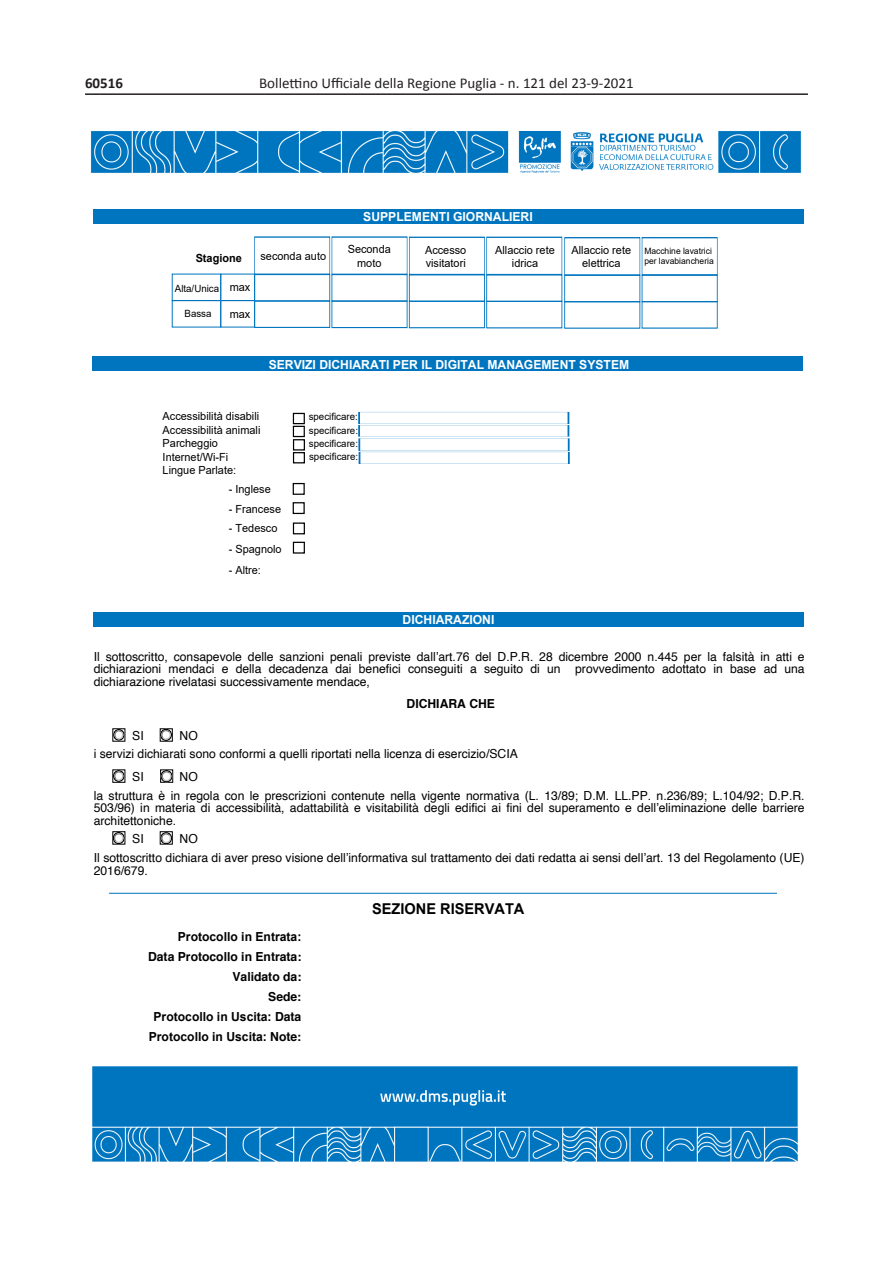
<style>
.page{position:relative;width:893px;height:1263px;background:#fff}
.page>*{position:absolute;margin:0;border:0;box-sizing:border-box;transform-origin:0 0}
.t1{font:15px "Calibri";color:#231f20}
.t2{font:700 15px "Arial";color:#000}
.t3{font:700 15px "Calibri";color:#231f20}
.t4{font:12.45px/12.5px "Helvetica";color:#000}
.t5{font:700 12.45px/19.8px "Helvetica";color:#000;text-align:right}
.t6{font:700 12.45px "Arial";color:#fff}
.t7{font:700 12.45px "Arial";color:#fff}
.t8{font:11.25px/13.5px "Arial";color:#000;text-align:center}
.t9{font:11.25px/13.5px "Arial";color:#000}
.t10{font:700 11.25px "Arial";color:#000}
.t11{font:9.9px/13.4px "Arial";color:#000;text-align:justify}
.t12{font:9.9px "Arial";color:#000}
.t13{font:8.7px/10.5px "Arial";color:#000}
.s1{font-style:inherit}
.s2{font-family:"Arial"}
</style>
<div class="page">
<hr style="left:85px;top:93px;width:723px;height:2px;background:#231f20">
<img style="left:92px;top:1066px;width:706px;height:96px">
<img style="left:90px;top:131px;width:711px;height:42px">
<div style="left:93px;top:209px;width:710px;height:15px;background:#0075bf"></div>
<div style="left:172px;top:274px;width:49px;height:27px;border:1px solid #0075bf"></div>
<div style="left:221px;top:274px;width:34px;height:27px;border:1px solid #0075bf"></div>
<div style="left:254px;top:274px;width:76px;height:27px;border:1px solid #0075bf"></div>
<div style="left:254px;top:301px;width:76px;height:26px;border:1px solid #0075bf"></div>
<div style="left:332px;top:301px;width:75px;height:27px;border:1px solid #0075bf"></div>
<div style="left:409px;top:237px;width:76px;height:38px;border:1px solid #0075bf"></div>
<div style="left:409px;top:301px;width:76px;height:27px;border:1px solid #0075bf"></div>
<div style="left:487px;top:237px;width:75px;height:38px;border:1px solid #0075bf"></div>
<div style="left:487px;top:301px;width:75px;height:27px;border:1px solid #0075bf"></div>
<div style="left:565px;top:275px;width:75px;height:27px;border:1px solid #0075bf"></div>
<div style="left:642px;top:238px;width:75px;height:37px;border:1px solid #0075bf"></div>
<div style="left:642px;top:275px;width:75px;height:27px;border:1px solid #0075bf"></div>
<div style="left:92px;top:356px;width:711px;height:15px;background:#0075bf"></div>
<div style="left:93px;top:612px;width:711px;height:15px;background:#0075bf"></div>
<div style="left:160px;top:728px;width:13px;height:13px;border:1px solid #000"></div>
<div style="left:160px;top:769px;width:13px;height:14px;border:1px solid #000"></div>
<div style="left:112px;top:769px;width:13px;height:14px;border:1px solid #000"></div>
<div style="left:160px;top:831px;width:13px;height:13px;border:1px solid #000"></div>
<div style="left:112px;top:831px;width:13px;height:13px;border:1px solid #000"></div>
<hr style="left:110px;top:893px;width:667px;height:1px;background:#0075bf">
<div style="left:293px;top:413px;width:12px;height:11px;border:1px solid #000"></div>
<div style="left:293px;top:426px;width:12px;height:11px;border:1px solid #000"></div>
<div style="left:293px;top:439px;width:12px;height:11px;border:1px solid #000"></div>
<div style="left:293px;top:452px;width:12px;height:11px;border:1px solid #000"></div>
<div style="left:293px;top:483px;width:12px;height:12px;border:1px solid #000"></div>
<div style="left:293px;top:502px;width:12px;height:12px;border:1px solid #000"></div>
<div style="left:293px;top:522px;width:12px;height:12px;border:1px solid #000"></div>
<div style="left:293px;top:542px;width:12px;height:12px;border:1px solid #000"></div>
<div style="left:113px;top:729px;width:12px;height:12px;border:1px solid #000;border-radius:50%"></div>
<svg style="left:113px;top:730px;width:12px;height:9px"></svg>
<div style="left:160px;top:729px;width:12px;height:12px;border:1px solid #000;border-radius:50%"></div>
<svg style="left:160px;top:730px;width:12px;height:10px"></svg>
<div style="left:113px;top:770px;width:12px;height:12px;border:1px solid #000;border-radius:50%"></div>
<svg style="left:113px;top:771px;width:12px;height:10px"></svg>
<div style="left:160px;top:770px;width:13px;height:12px;border:1px solid #000;border-radius:50%"></div>
<svg style="left:160px;top:771px;width:13px;height:10px"></svg>
<div style="left:113px;top:832px;width:12px;height:12px;border:1px solid #000;border-radius:50%"></div>
<svg style="left:113px;top:833px;width:12px;height:10px"></svg>
<div style="left:160px;top:832px;width:12px;height:12px;border:1px solid #000;border-radius:50%"></div>
<svg style="left:160px;top:833px;width:12px;height:10px"></svg>
<p class="t3" style="left:85px;top:72px;width:40px">60516</p>
<p class="t1" style="left:259px;top:74px;width:376px">Bollettino Ufficiale della Regione Puglia - n. 121 del 23-9-2021</p>
<p class="t7" style="left:363px;top:208px;width:171px">SUPPLEMENTI GIORNALIERI</p>
<p class="t10" style="left:196px;top:250px;width:48px">Stagione</p>
<p class="t8" style="left:260px;top:249px;width:67px">seconda auto</p>
<p class="t8" style="left:348px;top:242px;width:45px">Seconda moto</p>
<p class="t8" style="left:425px;top:243px;width:43px;text-align:left">Accesso visitatori</p>
<p class="t8" style="left:495px;top:243px;width:61px">Allaccio rete idrica</p>
<p class="t8" style="left:572px;top:243px;width:61px">Allaccio rete elettrica</p>
<p class="t13" style="left:644px;top:245px;width:71px">Macchine lavatrici per lavabiancheria</p>
<p class="t12" style="left:175px;top:282px;width:46px">Alta/Unica</p>
<p class="t12" style="left:185px;top:307px;width:29px">Bassa</p>
<p class="t8" style="left:230px;top:281px;width:22px">max</p>
<p class="t8" style="left:230px;top:307px;width:22px">max</p>
<p class="t6" style="left:269px;top:355px;width:362px"><span class="s1">S</span>ERVIZI DICHIARATI PER IL DIGITAL MANAGEMENT SYSTEM</p>
<p class="t9" style="left:163px;top:410px;width:99px">Accessibilità disabili<br>Accessibilità animali<br>Parcheggio<br>Internet<span class="s1">/Wi-Fi<br></span>Lingue Parlat<span class="s1">e:</span></p>
<p class="t11" style="left:309px;top:410px;width:51px">specificare: specificare: specificare: specificare:</p>
<p class="t8" style="left:229px;top:482px;width:43px">- Inglese</p>
<p class="t8" style="left:229px;top:502px;width:54px">- Francese</p>
<p class="t8" style="left:229px;top:521px;width:50px">- Tedesco</p>
<p class="t8" style="left:229px;top:542px;width:54px">- Spagnolo</p>
<p class="t8" style="left:229px;top:563px;width:34px">- Altre:</p>
<p class="t6" style="left:403px;top:610px;width:93px">DICHIARAZIONI</p>
<p class="t4" style="left:94px;top:650px;width:712px;text-align:justify">Il sottoscritto, consapevole delle sanzioni penali previste dallʼart.76 del D.P.R. 28 dicembre 2000 n.445 per la falsità in atti e dichiarazioni mendaci e della decadenza dai benefici conseguiti a seguito di un provvedimento adottato in base ad una dichiarazione rivelatasi successivamente mendace,</p>
<p class="t5" style="left:407px;top:694px;width:90px">DICHIARA CHE</p>
<p class="t4" style="left:132px;top:730px;width:13px">SI</p>
<p class="t4" style="left:94px;top:728px;width:426px;line-height:17.4px;text-indent:86px">NO<br>i servizi dichiarati sono conformi a quelli riportati nella licenza di esercizio/SCIA</p>
<p class="t4" style="left:132px;top:771px;width:13px">SI</p>
<p class="t4" style="left:94px;top:768px;width:712px;line-height:18.3px;text-indent:86px">NO<br>la struttura è in regola con le prescrizioni contenute nella vigente normativa (L. 13/89; D.M. LL.PP. n.236/89; L.104/92; D.P.R.</p>
<p class="t4" style="left:94px;top:802px;width:712px">503/96) in materia di accessibilità, adattabilità e visitabilità degli edifici ai fini del superamento e dellʼeliminazione delle barriere architettoniche.</p>
<p class="t4" style="left:132px;top:833px;width:13px">SI</p>
<p class="t4" style="left:94px;top:830px;width:712px;line-height:18.9px;text-indent:86px">NO<br>Il sottoscritto dichiara di aver preso visione dellʼinformativa sul trattamento dei dati redatta ai sensi dellʼart. 13 del Regolamento (UE)</p>
<p class="t4" style="left:94px;top:864px;width:56px">2016/679.</p>
<p class="t5" style="left:148px;top:927px;width:155px"><span class="s2">Protocollo in Entrata:<br></span>Data Protocollo in Entrata:<br>Validato da:<br>Sede:<br><span class="s2">Protocollo in Uscita:</span> Data<br><span class="s2">Protocollo in Uscita:</span> Note:</p>
<p class="t2" style="left:372px;top:899px;width:154px">SEZIONE RISERVATA</p>
</div>
